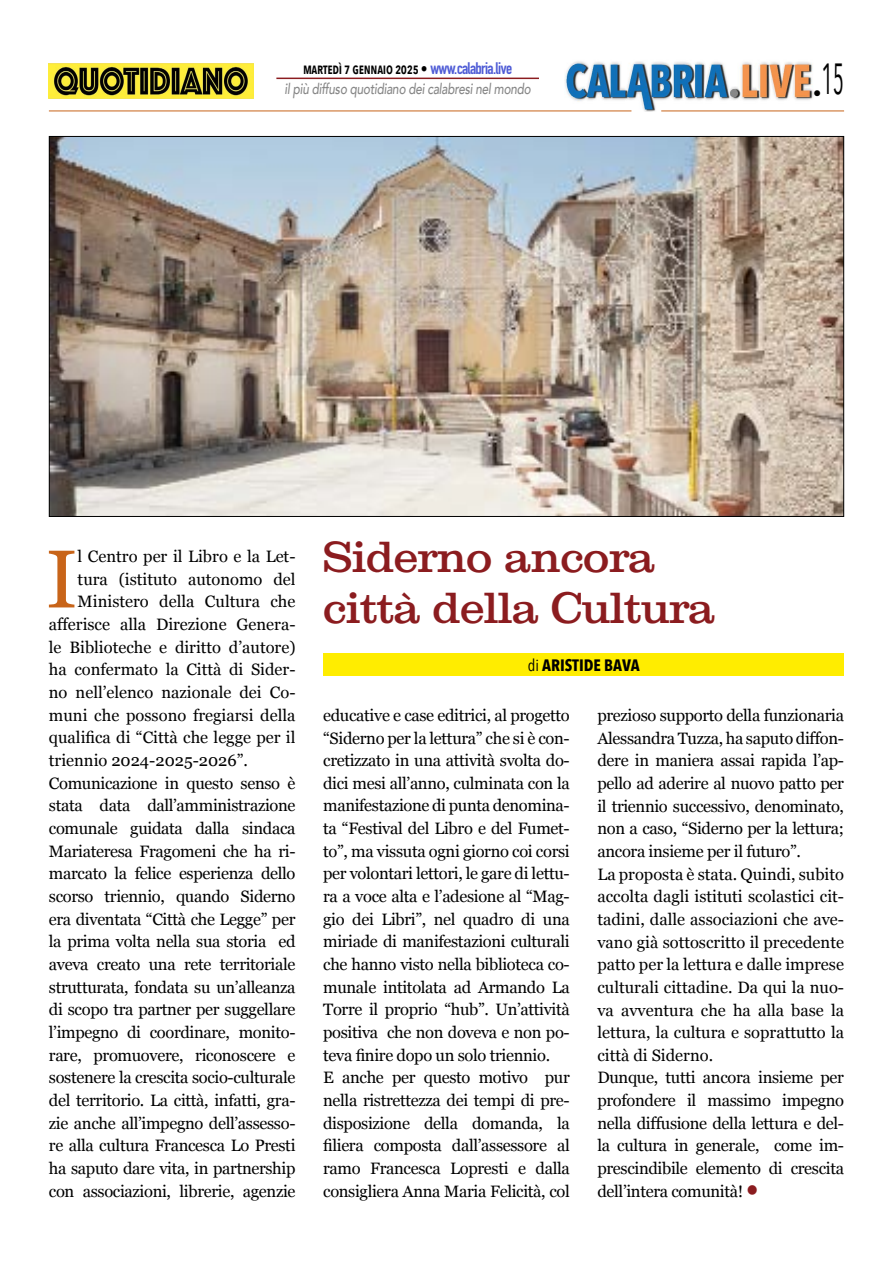
<style>
.page{position:relative;width:893px;height:1263px;background:#fff}
.page>*{position:absolute;margin:0;border:0;box-sizing:border-box;transform-origin:0 0}
.t1{font:81.9px "Georgia";color:#c86419}
.t2{font:43.5px "Avenir Next Condensed";color:#000;scale:.55 1}
.t3{font:42px/51px "Clarxndon";color:#8b1c1f}
.t4{font:16.5px/22.6px "Georgia";letter-spacing:-.02em;color:#000}
.t5{font:16.5px "Georgia";color:#000}
.t6{font:700 16.5px "Avenir Next Condensed";color:#000}
.t7{font:italic 500 15px "Avenir";letter-spacing:-.02em;color:#878787;scale:.79 1}
.t8{font:600 15px "Avenir Next Condensed";letter-spacing:-.02em;color:#000;scale:.9 1}
.s1{font-family:"Avenir";font-weight:500}
.s2{font-family:"DIN Condensed";font-weight:700;font-size:16.5px;color:#4f5cd6}
.s3{font-weight:400}
.s4{color:#8b1c1f}
</style>
<div class="page">
<img style="left:565px;top:61px;width:249px;height:51px">
<hr style="left:49px;top:111px;width:582px;height:1px;background:#c86419">
<hr style="left:661px;top:111px;width:183px;height:1px;background:#c86419">
<img style="left:49px;top:64px;width:205px;height:34px">
<hr style="left:276px;top:78px;width:263px;height:1px;background:#8b1c1f">
<img style="left:51px;top:138px;width:791px;height:377px">
<div style="left:323px;top:653px;width:521px;height:22px;background:#ffed00"></div>
<p class="t8" style="left:303px;top:56px;width:234px">martedì 7 gennaio 2025 <span class="s1">•</span> <span class="s2">www.calabria.live</span></p>
<p class="t7" style="left:285px;top:80px;width:313px">il più diffuso quotidiano dei calabresi nel mondo</p>
<h2 class="t2" style="left:813px;top:42px;width:58px"><sub>•</sub>15</h2>
<h1 class="t1" style="left:46px;top:519px;width:33px">I</h1>
<p class="t5" style="left:78px;top:544px;width:219px">l Centro per il Libro e la Let-</p>
<p class="t5" style="left:78px;top:567px;width:219px">tura (istituto autonomo del</p>
<p class="t5" style="left:78px;top:590px;width:219px">Ministero della Cultura che</p>
<p class="t5" style="left:49px;top:612px;width:248px">afferisce alla Direzione Genera-</p>
<p class="t5" style="left:49px;top:635px;width:248px">le Biblioteche e diritto d’autore)</p>
<p class="t5" style="left:49px;top:658px;width:248px">ha confermato la Città di Sider-</p>
<p class="t5" style="left:49px;top:680px;width:248px">no nell’elenco nazionale dei Co-</p>
<p class="t5" style="left:49px;top:703px;width:248px">muni che possono fregiarsi della</p>
<p class="t5" style="left:49px;top:726px;width:248px">qualifica di “Città che legge per il</p>
<p class="t5" style="left:49px;top:748px;width:201px">triennio 2024-2025-2026”.</p>
<p class="t4" style="left:49px;top:771px;width:248px">Comunicazione in questo senso è</p>
<p class="t4" style="left:49px;top:794px;width:248px">stata data dall’amministrazione</p>
<p class="t4" style="left:49px;top:816px;width:248px">comunale guidata dalla sindaca</p>
<p class="t4" style="left:49px;top:839px;width:248px">Mariateresa Fragomeni che ha ri-</p>
<p class="t4" style="left:49px;top:862px;width:248px">marcato la felice esperienza dello</p>
<p class="t4" style="left:49px;top:884px;width:248px">scorso triennio, quando Siderno</p>
<p class="t4" style="left:49px;top:907px;width:248px">era diventata “Città che Legge” per</p>
<p class="t4" style="left:49px;top:930px;width:248px">la prima volta nella sua storia ed</p>
<p class="t4" style="left:49px;top:952px;width:248px">aveva creato una rete territoriale</p>
<p class="t4" style="left:49px;top:975px;width:248px">strutturata, fondata su un’alleanza</p>
<p class="t4" style="left:49px;top:997px;width:248px">di scopo tra partner per suggellare</p>
<p class="t4" style="left:49px;top:1020px;width:248px">l’impegno di coordinare, monito-</p>
<p class="t4" style="left:49px;top:1043px;width:248px">rare, promuovere, riconoscere e</p>
<p class="t4" style="left:49px;top:1065px;width:248px">sostenere la crescita socio-culturale</p>
<p class="t4" style="left:49px;top:1088px;width:248px">del territorio. La città, infatti, gra-</p>
<p class="t4" style="left:49px;top:1111px;width:248px">zie anche all’impegno dell’assesso-</p>
<p class="t4" style="left:49px;top:1133px;width:248px">re alla cultura Francesca Lo Presti</p>
<p class="t4" style="left:49px;top:1156px;width:248px">ha saputo dare vita, in partnership</p>
<p class="t4" style="left:49px;top:1179px;width:248px">con associazioni, librerie, agenzie</p>
<h3 class="t3" style="left:323px;top:532px;width:393px">Siderno ancora città della Cultura</h3>
<p class="t6" style="left:528px;top:655px;width:114px"><span class="s3">di</span> ARISTIDE BAVA</p>
<p class="t4" style="left:323px;top:703px;width:248px">educative e case editrici, al progetto “Siderno per la lettura” che si è con&shy;cretizzato in una attività svolta do&shy;dici mesi all’anno, culminata con la manifestazione di punta denomina&shy;ta “Festival del Libro e del Fumet&shy;to”, ma vissuta ogni giorno coi corsi per volontari lettori, le gare di lettu&shy;ra a voce alta e l’adesione al “Mag&shy;gio dei Libri”, nel quadro di una miriade di manifestazioni culturali che hanno visto nella biblioteca co&shy;munale intitolata ad Armando La Torre il proprio “hub”. Un’attività positiva che non doveva e non po&shy;teva finire dopo un solo triennio.<br>E anche per questo motivo pur nella ristrettezza dei tempi di pre&shy;disposizione della domanda, la filiera composta dall’assessore al ramo Francesca Lopresti e dalla consigliera Anna Maria Felicità, col</p>
<p class="t4" style="left:597px;top:703px;width:248px">prezioso supporto della funzionaria Alessandra Tuzza, ha saputo diffon&shy;dere in maniera assai rapida l’ap&shy;pello ad aderire al nuovo patto per il triennio successivo, denominato, non a caso, “Siderno per la lettura; ancora insieme per il futuro”.<br>La proposta è stata. Quindi, subito accolta dagli istituti scolastici cit&shy;tadini, dalle associazioni che ave&shy;vano già sottoscritto il precedente patto per la lettura e dalle imprese culturali cittadine. Da qui la nuo&shy;va avventura che ha alla base la lettura, la cultura e soprattutto la città di Siderno.<br>Dunque, tutti ancora insieme per profondere il massimo impegno nella diffusione della lettura e del&shy;la cultura in generale, come im&shy;prescindibile elemento di crescita dell’intera comunità! <span class="s4">●</span></p>
</div>
